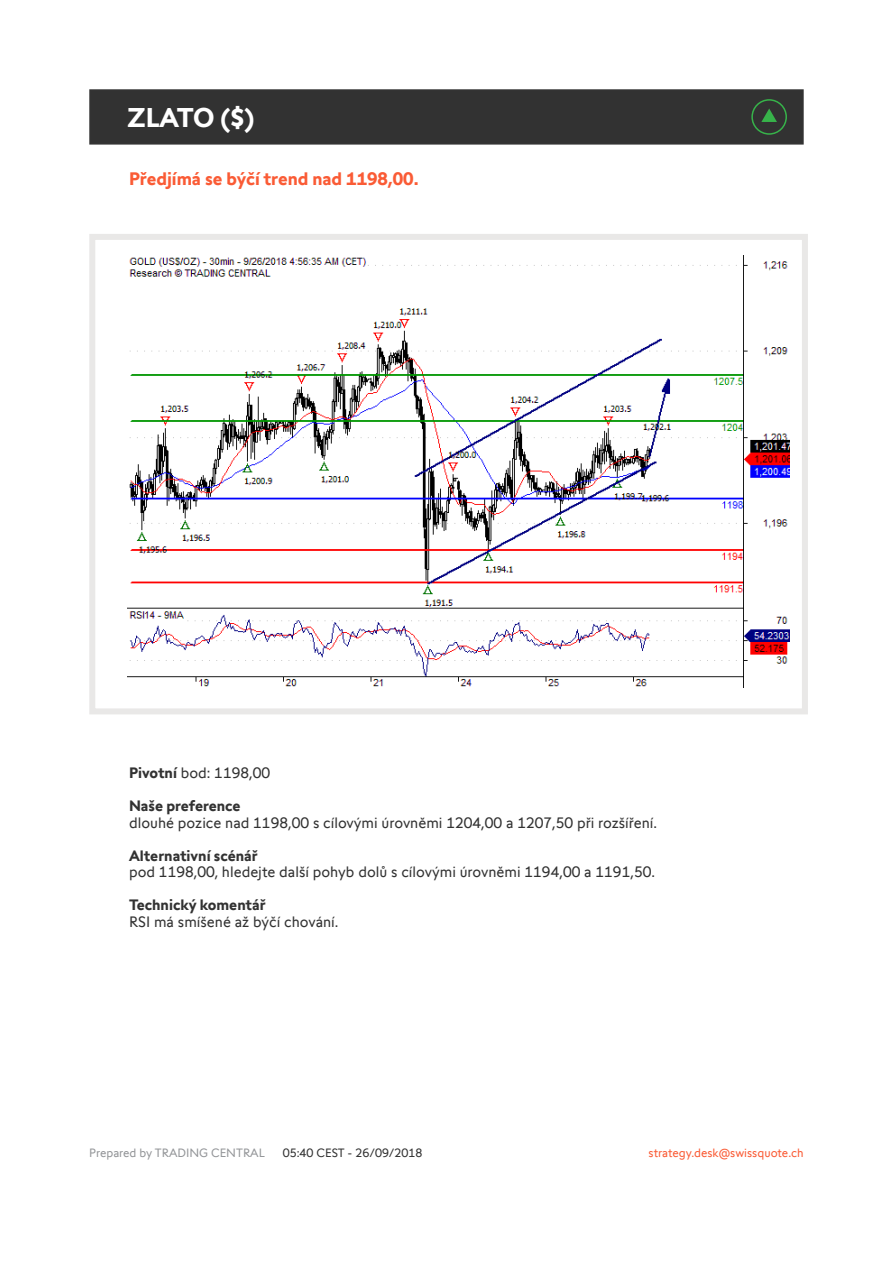
<style>
.page{position:relative;width:893px;height:1263px;background:#fff}
.page>*{position:absolute;margin:0;border:0;box-sizing:border-box;transform-origin:0 0}
.t1{font:700 27px "Swissquote CT";letter-spacing:-.015em;color:#fff}
.t2{font:700 18px "Swissquote CT";color:#fa5b35}
.t3{font:15px "Swissquote CT";color:#323232}
.t4{font:700 15px "Swissquote CT";color:#323232}
.t5{font:12px "Swissquote CT";color:#fa5b35}
.t6{font:12px "Swissquote CT";color:#939598}
.t7{font:12px "Swissquote CT";color:#323232}
.s1{font-weight:700}
</style>
<div class="page">
<div style="left:89px;top:234px;width:719px;height:480px;border:6px solid #e9e8e7"></div>
<div style="left:89px;top:89px;width:715px;height:56px;background:#323232;border:2px solid #323232"></div>
<img style="left:128px;top:255px;width:661px;height:432px">
<svg style="left:751px;top:99px;width:36px;height:36px"></svg>
<h1 class="t1" style="left:128px;top:101px;width:128px">ZLATO ($)</h1>
<p class="t2" style="left:129px;top:168px;width:291px">Předjímá se býčí trend nad 1198,00.</p>
<p class="t3" style="left:129px;top:764px;width:143px"><span class="s1">Pivotní</span> bod: 1198,00</p>
<p class="t4" style="left:129px;top:797px;width:113px">Naše preference</p>
<p class="t3" style="left:129px;top:814px;width:530px">dlouhé pozice nad 1198,00 s cílovými úrovněmi 1204,00 a 1207,50 při rozšíření.</p>
<p class="t4" style="left:129px;top:846px;width:130px">Alternativní scénář</p>
<p class="t3" style="left:129px;top:863px;width:528px">pod 1198,00, hledejte další pohyb dolů s cílovými úrovněmi 1194,00 a 1191,50.</p>
<p class="t4" style="left:129px;top:896px;width:138px">Technický komentář</p>
<p class="t3" style="left:129px;top:913px;width:211px">RSI má smíšené až býčí chování.</p>
<p class="t6" style="left:89px;top:1145px;width:177px">Prepared by TRADING CENTRAL</p>
<p class="t7" style="left:283px;top:1145px;width:141px">05:40 CEST - 26/09/2018</p>
<p class="t5" style="left:649px;top:1145px;width:157px">strategy.desk@swissquote.ch</p>
</div>
